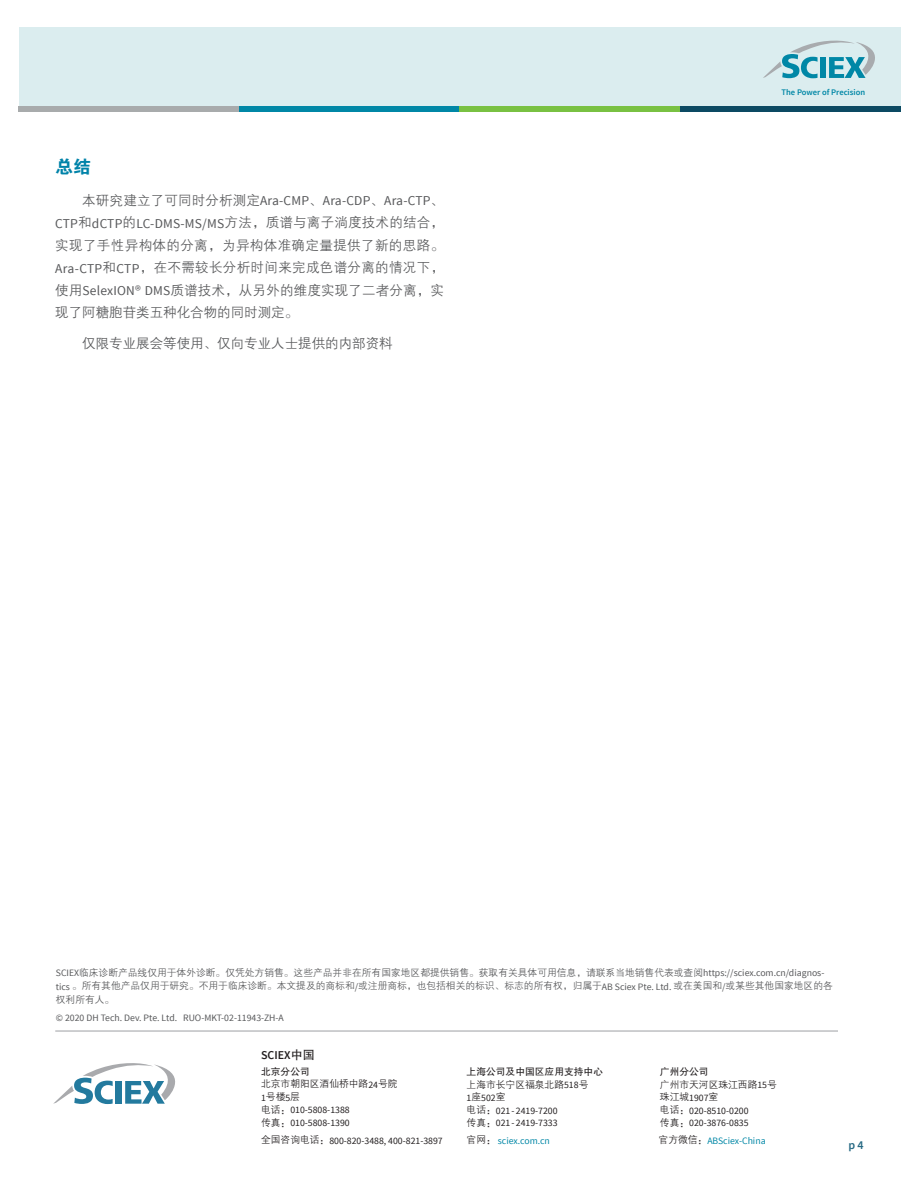
<style>
.page{position:relative;width:918px;height:1188px;background:#fff}
.page>*{position:absolute;margin:0;border:0;box-sizing:border-box;transform-origin:0 0}
.t1{font:18px "FZDHTK GBK1 0";color:#0083a9}
.t2{font:13.5px/22.5px "FZZDXK GBK1 0";color:#57585a;text-align:justify}
.t3{font:13.5px/22.5px "Source Sans Pro";letter-spacing:.015em;color:#57585a;text-align:right}
.t4{font:600 12px "Source Sans Pro";color:#231f20}
.t5{font:600 12px "Source Sans Pro";color:#266983}
.t6{font:9.75px/13.5px "FZZDXK GBK1 0";color:#57585a}
.t7{font:9.75px/12.8px "Source Sans Pro";color:#231f20}
.t8{font:9.75px/12.8px "FZZDXK GBK1 0";color:#231f20}
.t9{font:9.75px "Source Sans Pro";color:#57585a}
.t10{font:9.75px "Source Sans Pro";color:#0087a6}
.t11{font:9.75px "FZHTK GBK1 0";color:#231f20}
.t12{font:600 8.55px "Source Sans Pro";color:#0087a6}
.s1{font-family:"FZZDXK GBK1 0"}
.s2{font-family:"Source Sans Pro"}
.s3{font-family:"FZHTK GBK1 0";font-weight:400}
.s4{font-family:"FZZDXK GBK1 0";color:#231f20}
</style>
<div class="page">
<hr style="left:55px;top:1031px;width:783px;height:1px;background:#bebfc2">
<svg style="left:53px;top:1063px;width:122px;height:41px"></svg>
<div style="left:19px;top:27px;width:881px;height:84px;background:#dbedef"></div>
<svg style="left:763px;top:41px;width:112px;height:37px"></svg>
<div style="left:19px;top:106px;width:220px;height:5px;background:#a8abac"></div>
<div style="left:239px;top:106px;width:220px;height:5px;background:#0087a6"></div>
<div style="left:459px;top:106px;width:221px;height:5px;background:#79c142"></div>
<div style="left:680px;top:106px;width:220px;height:5px;background:#0c4a63"></div>
<h1 class="t1" style="left:55px;top:157px;width:37px">总结</h1>
<h2 class="t3" style="left:55px;top:190px;width:390px"><span class="s1">本研究建立了可同时分析测定</span>Ara-CMP<span class="s1">、</span>Ara-CDP<span class="s1">、</span>Ara-CTP<span class="s1">、<br></span>CTP<span class="s1">和</span>dCTP<span class="s1">的</span>LC-DMS-MS/MS<span class="s1">方法，质谱与离子淌度技术的结合，</span></h2>
<h2 class="t2" style="left:55px;top:234px;width:390px">实现了手性异构体的分离，为异构体准确定量提供了新的思路。<span class="s2">Ara-CTP</span>和<span class="s2">CTP</span>，在不需较长分析时间来完成色谱分离的情况下，使用<span class="s2">SelexION® DMS</span>质谱技术，从另外的维度实现了二者分离，实现了阿糖胞苷类五种化合物的同时测定。</h2>
<h2 class="t2" style="left:82px;top:333px;width:312px">仅限专业展会等使用、仅向专业人士提供的内部资料</h2>
<p class="t12" style="left:782px;top:86px;width:85px">The Power of Precision</p>
<p class="t6" style="left:56px;top:966px;width:779px"><span class="s2">SCIEX</span>临床诊断产品线仅用于体外诊断。仅凭处方销售。这些产品并非在所有国家地区都提供销售。获取有关具体可用信息，请联系当地销售代表或查阅<span class="s2">https://sciex.com.cn/diagnos&shy;tics</span> 。所有其他产品仅用于研究。不用于临床诊断。本文提及的商标和<span class="s2">/</span>或注册商标，也包括相关的标识、标志的所有权，归属于<span class="s2">AB Sciex Pte. Ltd.</span> 或在美国和<span class="s2">/</span>或某些其他国家地区的各权利所有人。</p>
<p class="t9" style="left:56px;top:1012px;width:230px">© 2020 DH Tech. Dev. Pte. Ltd. RUO-MKT-02-11943-ZH-A</p>
<p class="t4" style="left:261px;top:1048px;width:55px">SCIEX<span class="s3">中国</span></p>
<p class="t11" style="left:261px;top:1066px;width:50px">北京分公司</p>
<p class="t8" style="left:261px;top:1078px;width:138px">北京市朝阳区酒仙桥中路<span class="s2">24</span>号院<br><span class="s2">1</span>号楼<span class="s2">5</span>层</p>
<p class="t7" style="left:261px;top:1104px;width:90px"><span class="s1">电话：</span>010-5808-1388<span class="s1">传真：</span>010-5808-1390</p>
<p class="t11" style="left:467px;top:1066px;width:138px">上海公司及中国区应用支持中心</p>
<p class="t8" style="left:467px;top:1078px;width:123px">上海市长宁区福泉北路<span class="s2">518</span>号</p>
<p class="t7" style="left:467px;top:1091px;width:93px">1<span class="s1">座</span>502<span class="s1">室<br>电话：</span>021 - 2419-7200<span class="s1">传真：</span>021 - 2419-7333</p>
<p class="t11" style="left:660px;top:1066px;width:50px">广州分公司</p>
<p class="t8" style="left:660px;top:1078px;width:118px">广州市天河区珠江西路<span class="s2">15</span>号珠江城<span class="s2">1907</span>室</p>
<p class="t7" style="left:660px;top:1104px;width:90px"><span class="s1">电话：</span>020-8510-0200<span class="s1">传真：</span>020-3876-0835</p>
<p class="t7" style="left:261px;top:1134px;width:183px"><span class="s1">全国咨询电话：</span>800-820-3488, 400-821-3897</p>
<p class="t10" style="left:467px;top:1134px;width:85px"><span class="s4">官网：</span> sciex.com.cn</p>
<p class="t10" style="left:659px;top:1134px;width:109px"><span class="s4">官方微信：</span>ABSciex-China</p>
<p class="t5" style="left:848px;top:1137px;width:17px">p 4</p>
</div>
